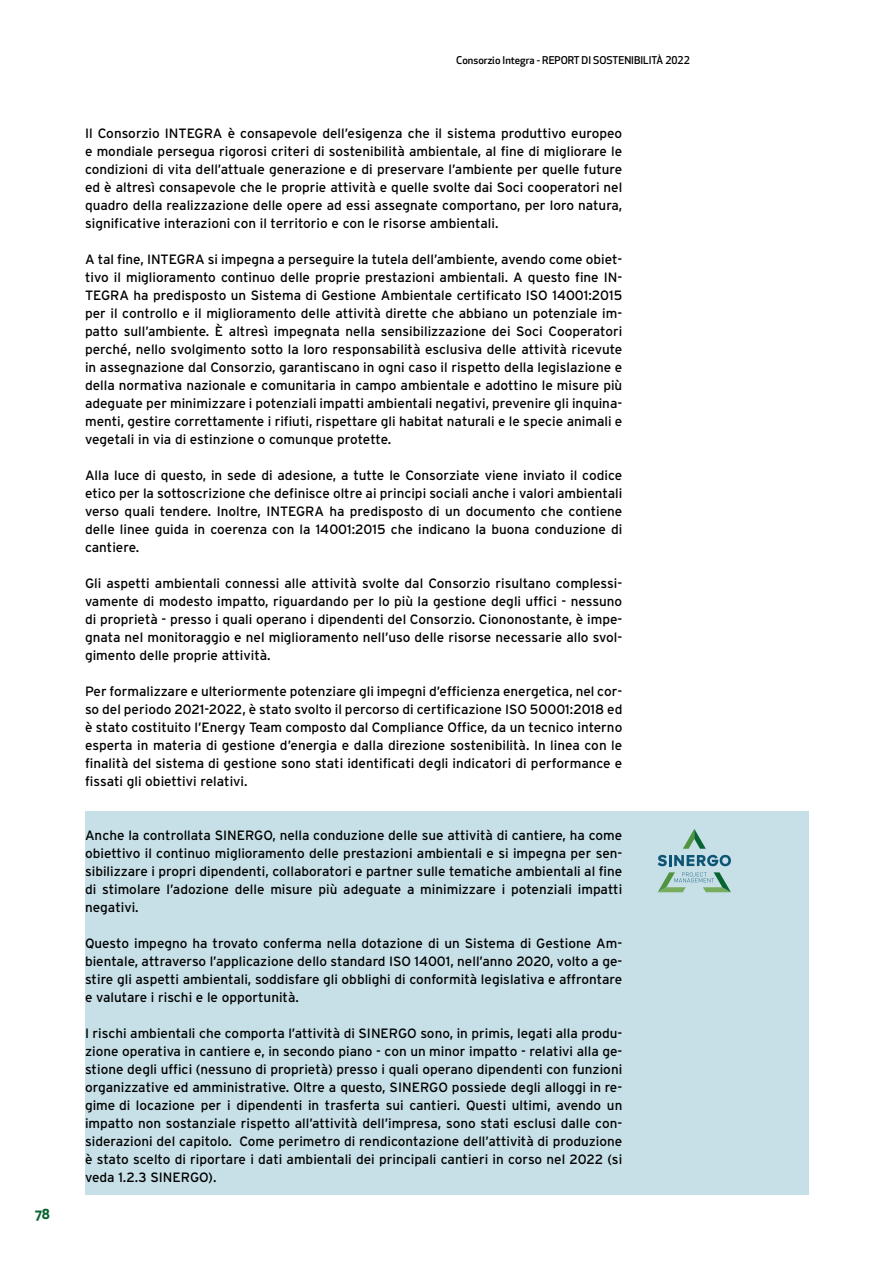
<style>
.page{position:relative;width:893px;height:1263px;background:#fff}
.page>*{position:absolute;margin:0;border:0;box-sizing:border-box;transform-origin:0 0}
.t1{font:13.5px/18px "Interstate";color:#000;text-align:justify}
.t2{font:700 13.5px "Apex New";color:#086430}
.t3{font:500 10.5px "Apex New";color:#000}
</style>
<div class="page">
<div style="left:85px;top:811px;width:723px;height:384px;background:#c7e0e7"></div>
<svg style="left:683px;top:829px;width:23px;height:20px"></svg>
<svg style="left:658px;top:855px;width:73px;height:11px"></svg>
<svg style="left:658px;top:872px;width:73px;height:20px"></svg>
<p class="t2" style="left:35px;top:1205px;width:16px">78</p>
<p class="t3" style="left:456px;top:53px;width:235px">Consorzio Integra - REPORT DI SOSTENIBILITÀ 2022</p>
<p class="t1" style="left:85px;top:125px;width:539px">Il Consorzio INTEGRA è consapevole dell’esigenza che il sistema produttivo europeo e mondiale persegua rigorosi criteri di sostenibilità ambientale, al fine di migliorare le condizioni di vita dell’attuale generazione e di preservare l’ambiente per quelle future ed è altresì consapevole che le proprie attività e quelle svolte dai Soci cooperatori nel quadro della realizzazione delle opere ad essi assegnate comportano, per loro natura, significative interazioni con il territorio e con le risorse ambientali.</p>
<p class="t1" style="left:85px;top:250px;width:539px">A tal fine, INTEGRA si impegna a perseguire la tutela dell’ambiente, avendo come obiet&shy;tivo il miglioramento continuo delle proprie prestazioni ambientali. A questo fine IN-TEGRA ha predisposto un Sistema di Gestione Ambientale certificato ISO 14001:2015 per il controllo e il miglioramento delle attività dirette che abbiano un potenziale im&shy;patto sull’ambiente. È altresì impegnata nella sensibilizzazione dei Soci Cooperatori perché, nello svolgimento sotto la loro responsabilità esclusiva delle attività ricevute in assegnazione dal Consorzio, garantiscano in ogni caso il rispetto della legislazione e della normativa nazionale e comunitaria in campo ambientale e adottino le misure più adeguate per minimizzare i potenziali impatti ambientali negativi, prevenire gli inquina&shy;menti, gestire correttamente i rifiuti, rispettare gli habitat naturali e le specie animali e vegetali in via di estinzione o comunque protette.</p>
<p class="t1" style="left:85px;top:466px;width:539px">Alla luce di questo, in sede di adesione, a tutte le Consorziate viene inviato il codice etico per la sottoscrizione che definisce oltre ai principi sociali anche i valori ambientali verso quali tendere. Inoltre, INTEGRA ha predisposto di un documento che contiene delle linee guida in coerenza con la 14001:2015 che indicano la buona conduzione di cantiere.</p>
<p class="t1" style="left:85px;top:574px;width:539px">Gli aspetti ambientali connessi alle attività svolte dal Consorzio risultano complessi&shy;vamente di modesto impatto, riguardando per lo più la gestione degli uffici - nessuno di proprietà - presso i quali operano i dipendenti del Consorzio. Ciononostante, è impe&shy;gnata nel monitoraggio e nel miglioramento nell’uso delle risorse necessarie allo svol&shy;gimento delle proprie attività.</p>
<p class="t1" style="left:85px;top:682px;width:539px">Per formalizzare e ulteriormente potenziare gli impegni d’efficienza energetica, nel cor&shy;so del periodo 2021-2022, è stato svolto il percorso di certificazione ISO 50001:2018 ed è stato costituito l’Energy Team composto dal Compliance Office, da un tecnico interno esperta in materia di gestione d’energia e dalla direzione sostenibilità. In linea con le finalità del sistema di gestione sono stati identificati degli indicatori di performance e fissati gli obiettivi relativi.</p>
<p class="t1" style="left:85px;top:826px;width:539px">Anche la controllata SINERGO, nella conduzione delle sue attività di cantiere, ha come obiettivo il continuo miglioramento delle prestazioni ambientali e si impegna per sen&shy;sibilizzare i propri dipendenti, collaboratori e partner sulle tematiche ambientali al fine di stimolare l’adozione delle misure più adeguate a minimizzare i potenziali impatti negativi.</p>
<p class="t1" style="left:85px;top:934px;width:539px">Questo impegno ha trovato conferma nella dotazione di un Sistema di Gestione Am&shy;bientale, attraverso l’applicazione dello standard ISO 14001, nell’anno 2020, volto a ge&shy;stire gli aspetti ambientali, soddisfare gli obblighi di conformità legislativa e affrontare e valutare i rischi e le opportunità.</p>
<p class="t1" style="left:85px;top:1024px;width:539px">I rischi ambientali che comporta l’attività di SINERGO sono, in primis, legati alla produ&shy;zione operativa in cantiere e, in secondo piano - con un minor impatto - relativi alla ge&shy;stione degli uffici (nessuno di proprietà) presso i quali operano dipendenti con funzioni organizzative ed amministrative. Oltre a questo, SINERGO possiede degli alloggi in re&shy;gime di locazione per i dipendenti in trasferta sui cantieri. Questi ultimi, avendo un impatto non sostanziale rispetto all’attività dell’impresa, sono stati esclusi dalle con&shy;siderazioni del capitolo. Come perimetro di rendicontazione dell’attività di produzione è stato scelto di riportare i dati ambientali dei principali cantieri in corso nel 2022 (si veda 1.2.3 SINERGO).</p>
</div>
